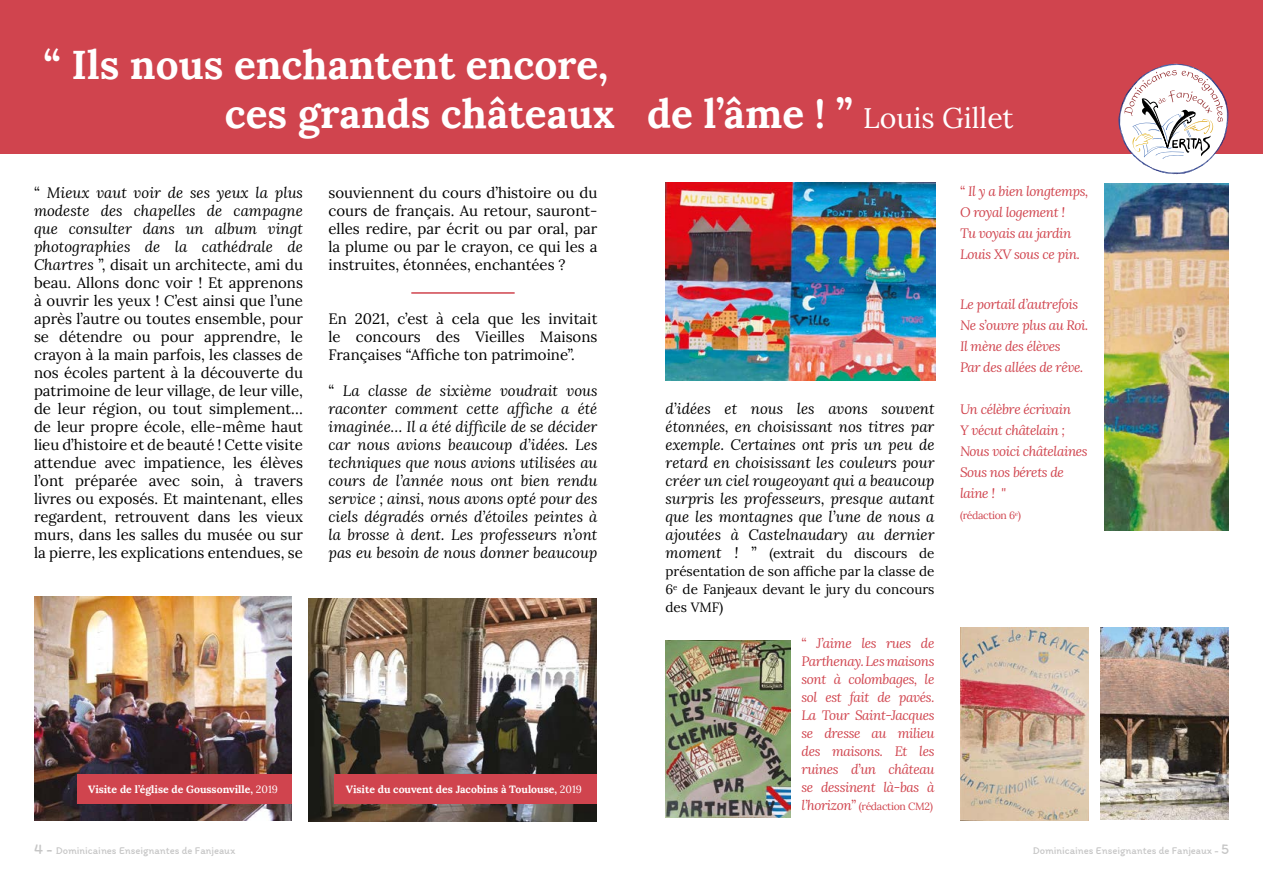
<style>
.page{position:relative;width:1263px;height:893px;background:#fff}
.page>*{position:absolute;margin:0;border:0;box-sizing:border-box;transform-origin:0 0}
.t1{font:700 40.5px/48.6px "Lora";color:#fff}
.t2{font:15px/18px "Lora";color:#000;text-align:justify}
.t3{font:italic 15px/18px "Lora";color:#000;text-align:justify}
.t4{font:italic 13.5px/21px "Lora";letter-spacing:-.03em;color:#d0444e}
.t5{font:13.5px/18px "Lora";color:#000;text-align:justify}
.t6{font:700 10.5px "Lora";color:#fff}
.t7{font:10.5px "Itim";color:#c6c6c6}
.t8{font:10.5px "Lora";letter-spacing:-.03em;color:#d0444e}
.s1{font-weight:400;font-size:28.5px}
.s2{font-style:italic}
.s3{font-style:normal}
.s4{font-weight:400}
.s5{font-style:italic;font-size:15px}
.s6{font-size:15px}
.s7{font-style:italic;font-size:13.5px}
.s8{font-size:13.5px}
</style>
<div class="page">
<div style="left:0;top:0;width:1263px;height:153px;background:#d0444e"></div>
<img style="left:34px;top:596px;width:258px;height:225px">
<img style="left:309px;top:598px;width:288px;height:223px">
<div style="left:335px;top:774px;width:262px;height:30px;background:#d0444e"></div>
<div style="left:77px;top:774px;width:215px;height:30px;background:#d0444e"></div>
<svg style="left:1118px;top:64px;width:111px;height:110px"></svg>
<img style="left:665px;top:183px;width:270px;height:198px">
<img style="left:666px;top:641px;width:124px;height:177px">
<hr style="left:411px;top:292px;width:104px;height:2px;background:#d0444e">
<img style="left:1104px;top:183px;width:125px;height:348px">
<img style="left:1100px;top:628px;width:129px;height:191px">
<img style="left:960px;top:628px;width:129px;height:193px">
<h1 class="t1" style="left:225px;top:36px;width:790px;text-indent:-181px">“ Ils nous enchantent encore,<br>ces grands châteaux de l’âme ! ” <span class="s1">Louis Gillet</span></h1>
<p class="t2" style="left:34px;top:183px;width:270px">“ <span class="s2">Mieux vaut voir de ses yeux la plus modeste des chapelles de campagne que consulter dans un album vingt photographies de la cathédrale de Chartres</span> ”, disait un architecte, ami du beau. Allons donc voir ! Et apprenons à ouvrir les yeux ! C’est ainsi que l’une après l’autre ou toutes ensemble, pour se détendre ou pour apprendre, le crayon à la main parfois, les classes de nos écoles partent à la découverte du patrimoine de leur village, de leur ville, de leur région, ou tout simplement… de leur propre école, elle-même haut lieu d’histoire et de beauté ! Cette visite attendue avec impatience, les élèves l’ont préparée avec soin, à travers livres ou exposés. Et maintenant, elles regardent, retrouvent dans les vieux murs, dans les salles du musée ou sur la pierre, les explications entendues, se</p>
<p class="t2" style="left:328px;top:183px;width:270px">souviennent du cours d’histoire ou du cours de français. Au retour, sauront&shy;elles redire, par écrit ou par oral, par la plume ou par le crayon, ce qui les a instruites, étonnées, enchantées ?</p>
<p class="t2" style="left:328px;top:309px;width:270px">En 2021, c’est à cela que les invitait le concours des Vieilles Maisons Françaises “Affiche ton patrimoine”.</p>
<p class="t3" style="left:328px;top:381px;width:270px"><span class="s3">“</span> La classe de sixième voudrait vous raconter comment cette affiche a été imaginée… Il a été difficile de se décider car nous avions beaucoup d’idées. Les techniques que nous avions utilisées au cours de l’année nous ont bien rendu service ; ainsi, nous avons opté pour des ciels dégradés ornés d’étoiles peintes à la brosse à dent. Les professeurs n’ont pas eu besoin de nous donner beaucoup</p>
<p class="t6" style="left:88px;top:780px;width:191px">Visite de l’église de Goussonville, <span class="s4">2019</span></p>
<p class="t6" style="left:346px;top:780px;width:237px">Visite du couvent des Jacobins à Toulouse, <span class="s4">2019</span></p>
<p class="t3" style="left:665px;top:399px;width:270px">d’idées et nous les avons souvent étonnées, en choisissant nos titres par exemple. Certaines ont pris un peu de retard en choisissant les couleurs pour créer un ciel rougeoyant qui a beaucoup surpris les professeurs, presque autant que les montagnes que l’une de nous a ajoutées à Castelnaudary au dernier</p>
<p class="t5" style="left:665px;top:543px;width:270px"><span class="s5">moment !</span> <span class="s6">”</span> (extrait du discours de présentation de son affiche par la classe de 6<sup>e</sup> de Fanjeaux devant le jury du concours des VMF)</p>
<p class="t4" style="left:801px;top:634px;width:134px;line-height:18px;text-align:justify"><span class="s3">“</span> J’aime les rues de Parthenay. Les maisons sont à colombages, le sol est fait de pavés.<br>La Tour Saint-Jacques se dresse au milieu des maisons. Et les ruines d’un château se dessinent là-bas à</p>
<p class="t8" style="left:801px;top:798px;width:133px"><span class="s7">l’horizon</span><span class="s8">”</span> (rédaction CM2)</p>
<p class="t4" style="left:960px;top:180px;width:130px"><span class="s3">“</span> Il y a bien longtemps,<br>O royal logement !<br>Tu voyais au jardin<br>Louis XV sous ce pin.</p>
<p class="t4" style="left:960px;top:294px;width:130px">Le portail d’autrefois<br>Ne s’ouvre plus au Roi.<br>Il mène des élèves<br>Par des allées de rêve.</p>
<p class="t4" style="left:960px;top:399px;width:129px">Un célèbre écrivain<br>Y vécut châtelain ;<br>Nous voici châtelaines<br>Sous nos bérets de laine ! "</p>
<p class="t8" style="left:960px;top:508px;width:63px">(rédaction 6<sup>e</sup>)</p>
<p class="t7" style="left:34px;top:844px;width:203px"><span class="s6">4 -</span> Dominicaines Enseignantes de Fanjeaux</p>
<p class="t7" style="left:1033px;top:844px;width:198px">Dominicaines Enseignantes de Fanjeaux - <span class="s6">5</span></p>
</div>
